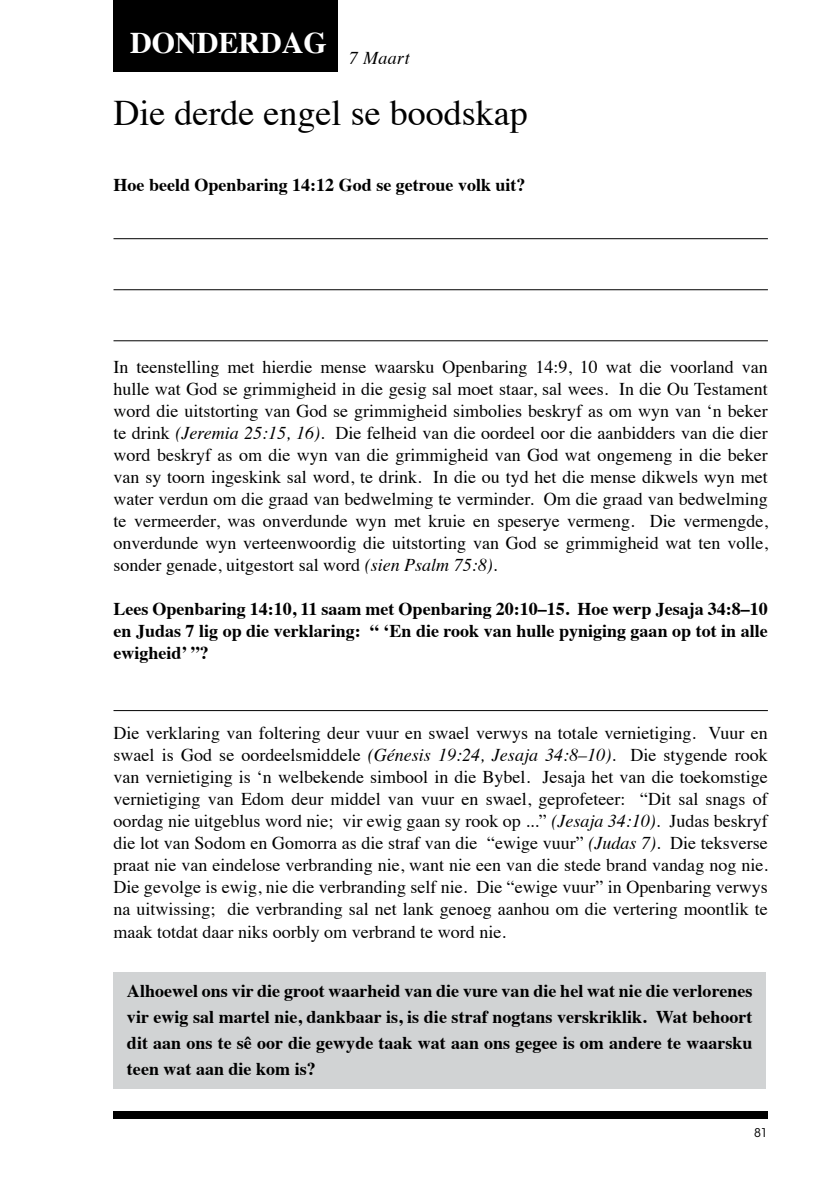
<style>
.page{position:relative;width:840px;height:1191px;background:#fff}
.page>*{position:absolute;margin:0;border:0;box-sizing:border-box;transform-origin:0 0}
.t1{font:36px "Times";color:#000}
.t2{font:700 30px "Times";color:#fff}
.t3{font:18px/22px "Times";color:#000;text-align:justify}
.t4{font:700 18px/26px "Times";color:#000;text-align:justify}
.t5{font:italic 18px "Times";letter-spacing:.02em;color:#000}
.t6{font:12px "ITC Avant Garde Std";color:#000}
.s1{font-style:italic}
</style>
<div class="page">
<div style="left:113px;top:1111px;width:654px;height:8px;background:#000"></div>
<div style="left:113px;top:0;width:225px;height:71px;background:#000"></div>
<hr style="left:113px;top:340px;width:654px;height:1px;background:#000">
<hr style="left:113px;top:289px;width:654px;height:1px;background:#000">
<hr style="left:113px;top:710px;width:654px;height:1px;background:#000">
<hr style="left:113px;top:238px;width:654px;height:1px;background:#000">
<div style="left:113px;top:972px;width:652px;height:116px;background:#d1d3d4"></div>
<h2 class="t2" style="left:130px;top:14px;width:198px">DONDERDAG</h2>
<p class="t5" style="left:349px;top:42px;width:62px">7 Maart</p>
<h1 class="t1" style="left:113px;top:80px;width:415px">Die derde engel se boodskap</h1>
<p class="t4" style="left:113px;top:170px;width:413px">Hoe beeld Openbaring 14:12 God se getroue volk uit?</p>
<p class="t3" style="left:113px;top:355px;width:655px">In teenstelling met hierdie mense waarsku Openbaring 14:9, 10 wat die voorland van hulle wat God se grimmigheid in die gesig sal moet staar, sal wees. In die Ou Testament word die uitstorting van God se grimmigheid simbolies beskryf as om wyn van ‘n beker te drink <span class="s1">(Jeremia 25:15, 16)</span>. Die felheid van die oordeel oor die aanbidders van die dier word beskryf as om die wyn van die grimmigheid van God wat ongemeng in die beker van sy toorn ingeskink sal word, te drink. In die ou tyd het die mense dikwels wyn met water verdun om die graad van bedwelming te verminder. Om die graad van bedwelming te vermeerder, was onverdunde wyn met kruie en speserye vermeng. Die vermengde, onverdunde wyn verteenwoordig die uitstorting van God se grimmigheid wat ten volle, sonder genade, uitgestort sal word <span class="s1">(sien Psalm 75:8).</span></p>
<p class="t4" style="left:113px;top:596px;width:655px;line-height:22px">Lees Openbaring 14:10, 11 saam met Openbaring 20:10–15. Hoe werp Jesaja 34:8–10 en Judas 7 lig op die verklaring: “ ‘En die rook van hulle pyniging gaan op tot in alle ewigheid’ ”?</p>
<p class="t3" style="left:113px;top:721px;width:655px">Die verklaring van foltering deur vuur en swael verwys na totale vernietiging. Vuur en swael is God se oordeelsmiddele <span class="s1">(Génesis 19:24, Jesaja 34:8–10).</span> Die stygende rook van vernietiging is ‘n welbekende simbool in die Bybel. Jesaja het van die toekomstige vernietiging van Edom deur middel van vuur en swael, geprofeteer: “Dit sal snags of oordag nie uitgeblus word nie; vir ewig gaan sy rook op ...” <span class="s1">(Jesaja 34:10).</span> Judas beskryf die lot van Sodom en Gomorra as die straf van die “ewige vuur” <span class="s1">(Judas 7)</span>. Die teksverse praat nie van eindelose verbranding nie, want nie een van die stede brand vandag nog nie.<br>Die gevolge is ewig, nie die verbranding self nie. Die “ewige vuur” in Openbaring verwys na uitwissing; die verbranding sal net lank genoeg aanhou om die vertering moontlik te maak totdat daar niks oorbly om verbrand te word nie.</p>
<p class="t4" style="left:127px;top:976px;width:626px">Alhoewel ons vir die groot waarheid van die vure van die hel wat nie die verlorenes vir ewig sal martel nie, dankbaar is, is die straf nogtans verskriklik. Wat behoort dit aan ons te sê oor die gewyde taak wat aan ons gegee is om andere te waarsku teen wat aan die kom is?</p>
<p class="t6" style="left:753px;top:1125px;width:15px">81</p>
</div>
